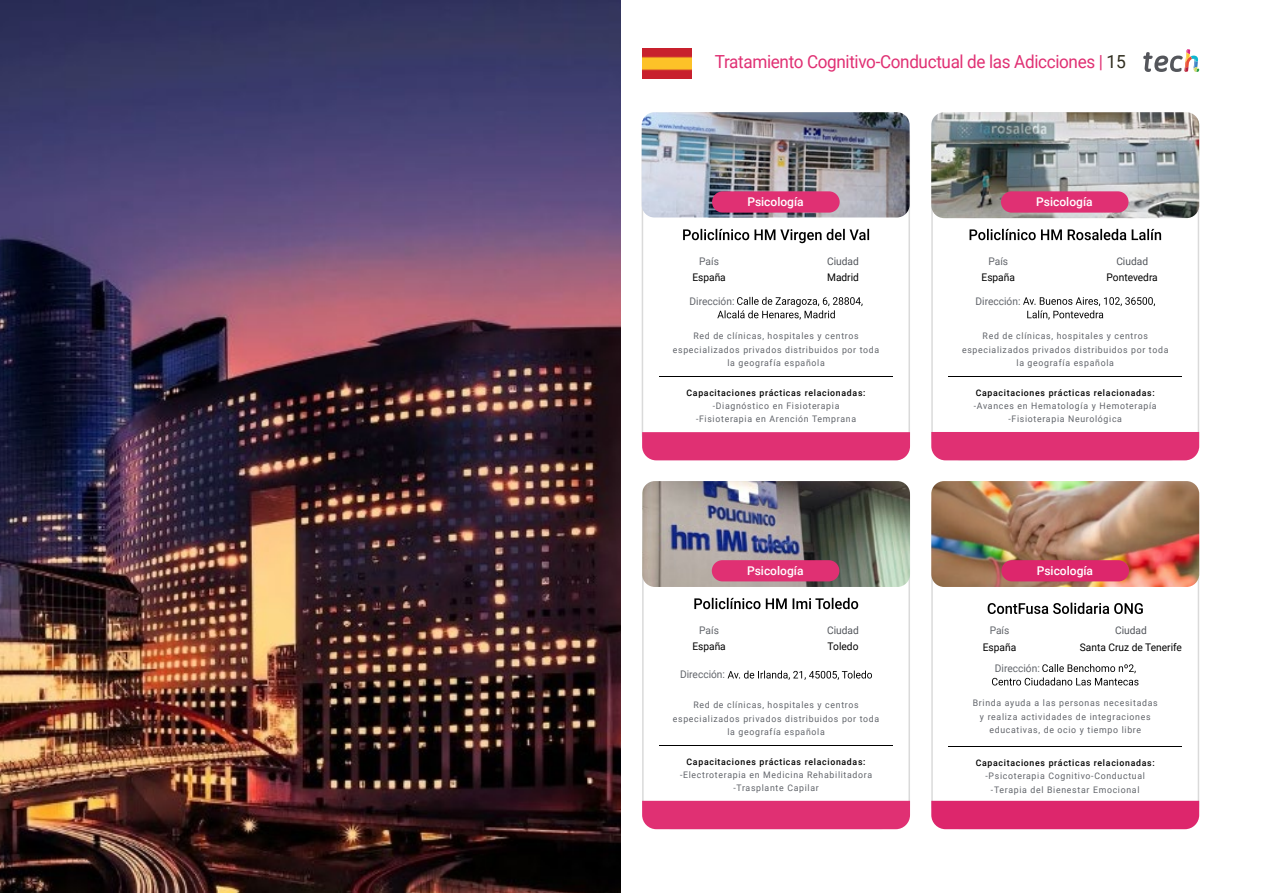
<style>
.page{position:relative;width:1263px;height:893px;background:#fff}
.page>*{position:absolute;margin:0;border:0;box-sizing:border-box;transform-origin:0 0}
.t1{font:18px "Roboto";letter-spacing:-.02em;color:#e03073;scale:.95 1}
.t2{font:500 12px "Roboto";color:#fff}
.t3{font:10.5px "Roboto";color:#000}
.t4{font:10.5px "Roboto";color:#61646a}
.t5{font:10.5px "Roboto";color:#52555b}
.t6{font:9px/13.5px "Roboto";letter-spacing:.08em;color:#61646a;text-align:center}
.t7{font:500 9px "Roboto";letter-spacing:.08em;color:#000}
.s1{color:#312e20}
</style>
<div class="page">
<img style="left:0;top:0;width:621px;height:893px">
<svg style="left:1143px;top:49px;width:56px;height:23px"></svg>
<img style="left:642px;top:49px;width:49px;height:30px">
<svg style="left:641px;top:121px;width:270px;height:314px"></svg>
<img style="left:642px;top:112px;width:267px;height:105px">
<div style="left:642px;top:432px;width:268px;height:28px;background:#e03073"></div>
<hr style="left:659px;top:376px;width:234px;height:1px;background:#000">
<svg style="left:717px;top:297px;width:145px;height:23px"></svg>
<div style="left:712px;top:191px;width:128px;height:22px;background:#e03073;border-radius:11px"></div>
<svg style="left:683px;top:229px;width:186px;height:14px"></svg>
<svg style="left:931px;top:123px;width:269px;height:338px"></svg>
<img style="left:931px;top:112px;width:268px;height:106px">
<div style="left:1001px;top:191px;width:127px;height:22px;background:#e03073;border-radius:11px"></div>
<div style="left:931px;top:432px;width:268px;height:28px;background:#e03073"></div>
<hr style="left:948px;top:376px;width:234px;height:1px;background:#000">
<svg style="left:1023px;top:297px;width:132px;height:23px"></svg>
<svg style="left:969px;top:229px;width:192px;height:11px"></svg>
<svg style="left:642px;top:587px;width:269px;height:243px"></svg>
<img style="left:642px;top:481px;width:268px;height:106px">
<div style="left:712px;top:560px;width:127px;height:21px;background:#e03073;border-radius:11px"></div>
<div style="left:642px;top:801px;width:268px;height:28px;background:#e03073"></div>
<hr style="left:659px;top:745px;width:234px;height:1px;background:#000">
<svg style="left:728px;top:671px;width:144px;height:9px"></svg>
<svg style="left:694px;top:598px;width:164px;height:11px"></svg>
<svg style="left:931px;top:492px;width:269px;height:338px"></svg>
<img style="left:931px;top:481px;width:268px;height:106px">
<div style="left:1001px;top:560px;width:128px;height:21px;background:#dd266c;border-radius:11px"></div>
<div style="left:931px;top:801px;width:268px;height:28px;background:#dd266c"></div>
<hr style="left:948px;top:746px;width:234px;height:1px;background:#000">
<svg style="left:988px;top:603px;width:155px;height:11px"></svg>
<svg style="left:992px;top:664px;width:146px;height:21px"></svg>
<h1 class="t1" style="left:715px;top:49px;width:434px">Tratamiento Cognitivo-Conductual de las Adicciones | <span class="s1">15</span></h1>
<p class="t4" style="left:699px;top:254px;width:21px">País</p>
<p class="t3" style="left:692px;top:270px;width:35px">España</p>
<h2 class="t2" style="left:751px;top:193px;width:51px">Medicina</h2>
<h2 class="t2" style="left:747px;top:194px;width:58px">Psicología</h2>
<h2 class="t2" style="left:1036px;top:194px;width:58px">Psicología</h2>
<p class="t5" style="left:827px;top:254px;width:33px">Ciudad</p>
<p class="t3" style="left:827px;top:270px;width:33px">Madrid</p>
<p class="t4" style="left:988px;top:254px;width:21px">País</p>
<p class="t3" style="left:981px;top:270px;width:35px">España</p>
<p class="t5" style="left:1116px;top:254px;width:33px">Ciudad</p>
<p class="t3" style="left:1106px;top:270px;width:53px">Pontevedra</p>
<p class="t4" style="left:690px;top:294px;width:46px">Dirección:</p>
<p class="t6" style="left:673px;top:329px;width:208px">Red de clínicas, hospitales y centros especializados privados distribuidos por toda la geografía española</p>
<p class="t7" style="left:686px;top:386px;width:180px">Capacitaciones prácticas relacionadas:</p>
<p class="t6" style="left:696px;top:399px;width:162px">-Diagnóstico en Fisioterapia -Fisioterapia en Arención Temprana</p>
<p class="t4" style="left:975px;top:294px;width:46px">Dirección:</p>
<p class="t6" style="left:962px;top:329px;width:208px">Red de clínicas, hospitales y centros especializados privados distribuidos por toda la geografía española</p>
<p class="t7" style="left:976px;top:386px;width:180px">Capacitaciones prácticas relacionadas:</p>
<p class="t6" style="left:974px;top:399px;width:184px">-Avances en Hematología y Hemoterapía -Fisioterapia Neurológica</p>
<h2 class="t2" style="left:747px;top:563px;width:58px">Psicología</h2>
<h2 class="t2" style="left:1037px;top:563px;width:58px">Psicología</h2>
<p class="t4" style="left:699px;top:622px;width:21px">País</p>
<p class="t3" style="left:692px;top:639px;width:35px">España</p>
<p class="t5" style="left:827px;top:622px;width:33px">Ciudad</p>
<p class="t3" style="left:828px;top:639px;width:32px">Toledo</p>
<p class="t4" style="left:990px;top:623px;width:21px">País</p>
<p class="t3" style="left:983px;top:640px;width:35px">España</p>
<p class="t5" style="left:1115px;top:623px;width:33px">Ciudad</p>
<p class="t3" style="left:1080px;top:640px;width:104px">Santa Cruz de Tenerife</p>
<p class="t4" style="left:680px;top:667px;width:46px">Dirección:</p>
<p class="t6" style="left:673px;top:698px;width:208px">Red de clínicas, hospitales y centros especializados privados distribuidos por toda la geografía española</p>
<p class="t7" style="left:686px;top:755px;width:180px">Capacitaciones prácticas relacionadas:</p>
<p class="t6" style="left:680px;top:768px;width:194px">-Electroterapia en Medicina Rehabilitadora -Trasplante Capilar</p>
<p class="t4" style="left:995px;top:661px;width:46px">Dirección:</p>
<p class="t6" style="left:973px;top:696px;width:186px">Brinda ayuda a las personas necesitadas y realiza actividades de integraciones educativas, de ocio y tiempo libre</p>
<p class="t7" style="left:976px;top:757px;width:180px">Capacitaciones prácticas relacionadas:</p>
<p class="t6" style="left:985px;top:769px;width:161px">-Psicoterapia Cognitivo-Conductual -Terapia del Bienestar Emocional</p>
</div>
